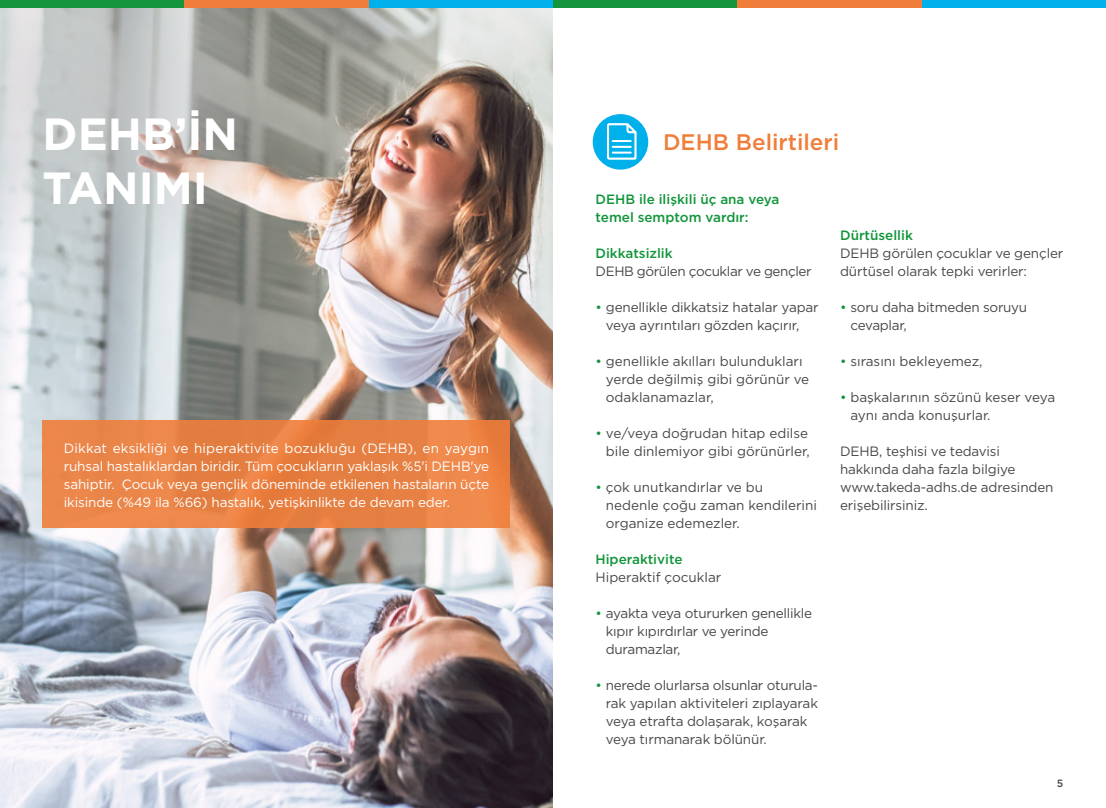
<style>
.page{position:relative;width:1106px;height:808px;background:#fff}
.page>*{position:absolute;margin:0;border:0;box-sizing:border-box;transform-origin:0 0}
.t1{font:700 45px/54px "Gotham";color:#fff}
.t2{font:500 22.5px "Gotham";color:#f07e3a}
.t3{font:13.5px/18px "Gotham";letter-spacing:-.01em;color:#484847}
.t4{font:13.5px/18px "Gotham";letter-spacing:-.01em;color:#fff;text-align:justify}
.t5{font:500 13.5px/18px "Gotham";color:#12953b}
.t6{font:13.5px "Gotham";letter-spacing:-.03em;color:#484847}
.t7{font:500 10.5px "Gotham";color:#484847}
.s1{color:#12953b}
</style>
<div class="page">
<img style="left:0;top:7px;width:553px;height:801px">
<svg style="left:0;top:7px;width:287px;height:269px;background:#b9bab8"></svg>
<svg style="left:43px;top:420px;width:467px;height:108px;background:#e98244"></svg>
<div style="left:592px;top:114px;width:56px;height:56px;background:#00b0eb;border-radius:50%"></div>
<svg style="left:607px;top:123px;width:29px;height:37px"></svg>
<div style="left:0;top:0;width:184px;height:7px;background:#12953b"></div>
<div style="left:553px;top:0;width:184px;height:7px;background:#12953b"></div>
<div style="left:369px;top:0;width:184px;height:7px;background:#00b0eb"></div>
<div style="left:921px;top:0;width:185px;height:7px;background:#00b0eb"></div>
<div style="left:184px;top:0;width:185px;height:7px;background:#f07e3a"></div>
<div style="left:737px;top:0;width:184px;height:7px;background:#f07e3a"></div>
<h1 class="t1" style="left:43px;top:107px;width:197px">DEHB’IN<br>TANIMI</h1>
<p class="t4" style="left:64px;top:438px;width:427px">Dikkat eksikliği ve hiperaktivite bozukluğu (DEHB), en yaygın ruhsal hastalıklardan biridir. Tüm çocukların yaklaşık %5'i DEHB'ye sahiptir. Çocuk veya gençlik döneminde etkilenen hastaların üçte ikisinde (%49 ila %66) hastalık, yetişkinlikte de devam eder.</p>
<h2 class="t2" style="left:663px;top:127px;width:178px">DEHB Belirtileri</h2>
<p class="t5" style="left:595px;top:190px;width:185px">DEHB ile ilişkili üç ana veya temel semptom vardır:</p>
<p class="t5" style="left:595px;top:244px;width:79px">Dikkatsizlik</p>
<p class="t6" style="left:595px;top:262px;width:218px">DEHB görülen çocuklar ve gençler</p>
<p class="t3" style="left:606px;top:298px;width:214px;text-indent:-10px"><span class="s1">•</span> genellikle dikkatsiz hatalar yapar veya ayrıntıları gözden kaçırır,</p>
<p class="t3" style="left:606px;top:352px;width:205px;text-indent:-10px"><span class="s1">•</span> genellikle akılları bulundukları yerde değilmiş gibi görünür ve odaklanamazlar,</p>
<p class="t3" style="left:595px;top:424px;width:216px;text-align:right"><span class="s1">•</span> ve/veya doğrudan hitap edilse bile dinlemiyor gibi görünürler,</p>
<p class="t3" style="left:606px;top:478px;width:213px;text-indent:-10px"><span class="s1">•</span> çok unutkandırlar ve bu nedenle çoğu zaman kendilerini organize edemezler.</p>
<p class="t5" style="left:595px;top:550px;width:88px">Hiperaktivite</p>
<p class="t3" style="left:595px;top:568px;width:127px">Hiperaktif çocuklar</p>
<p class="t3" style="left:606px;top:604px;width:208px;text-indent:-10px"><span class="s1">•</span> ayakta veya otururken genellikle kıpır kıpırdırlar ve yerinde duramazlar,</p>
<p class="t3" style="left:606px;top:676px;width:214px;text-indent:-10px"><span class="s1">•</span> nerede olurlarsa olsunlar oturula&shy;rak yapılan aktiviteleri zıplayarak veya etrafta dolaşarak, koşarak veya tırmanarak bölünür.</p>
<p class="t5" style="left:840px;top:226px;width:74px">Dürtüsellik</p>
<p class="t3" style="left:840px;top:244px;width:225px">DEHB görülen çocuklar ve gençler dürtüsel olarak tepki verirler:</p>
<p class="t3" style="left:850px;top:298px;width:178px;text-indent:-10px"><span class="s1">•</span> soru daha bitmeden soruyu cevaplar,</p>
<p class="t3" style="left:840px;top:352px;width:144px"><span class="s1">•</span> sırasını bekleyemez,</p>
<p class="t3" style="left:850px;top:388px;width:206px;text-indent:-10px"><span class="s1">•</span> başkalarının sözünü keser veya aynı anda konuşurlar.</p>
<p class="t3" style="left:840px;top:442px;width:215px">DEHB, teşhisi ve tedavisi hakkında daha fazla bilgiye www.takeda-adhs.de adresinden erişebilirsiniz.</p>
<p class="t7" style="left:1056px;top:776px;width:8px">5</p>
</div>
